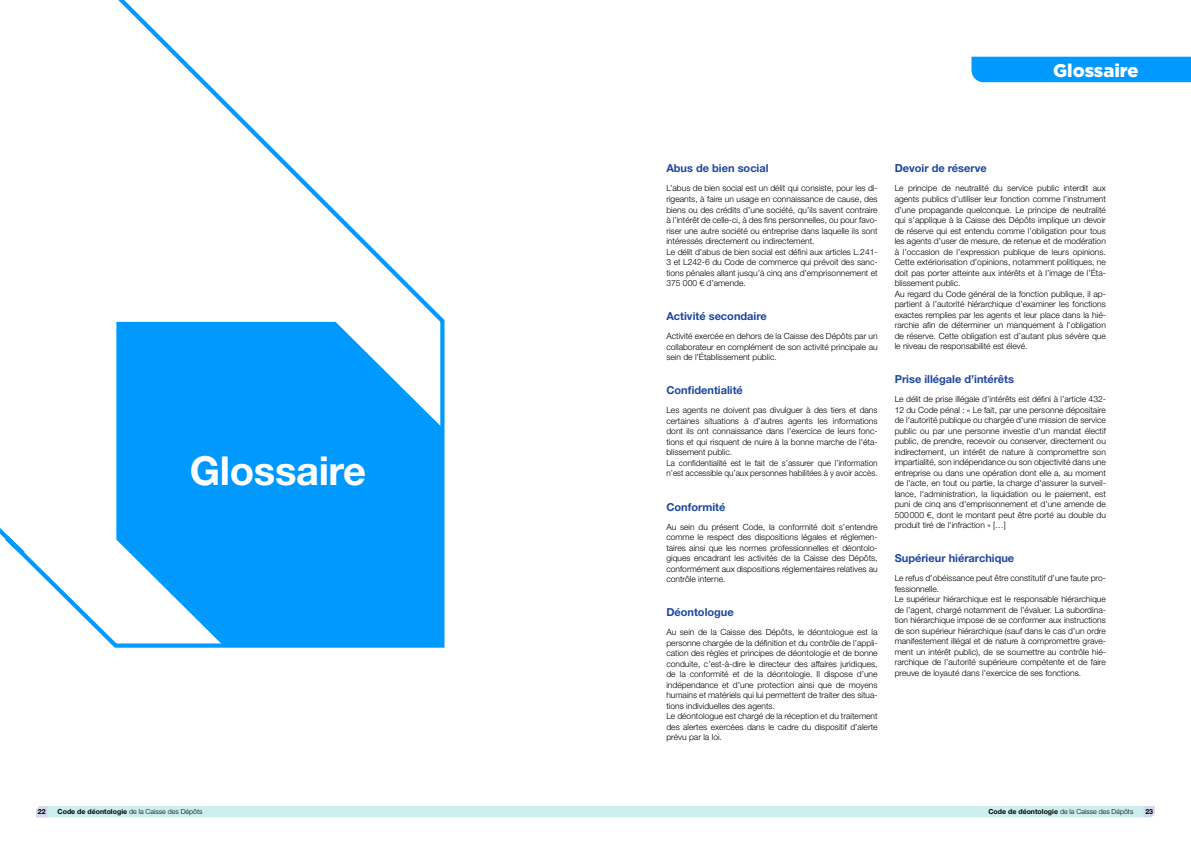
<style>
.page{position:relative;width:1191px;height:842px;background:#fff}
.page>*{position:absolute;margin:0;border:0;box-sizing:border-box;transform-origin:0 0}
.t1{font:700 40px "Helvetica Neue LT Pro";letter-spacing:-.01em;color:#fff}
.t2{font:900 18.4px "Gotham";color:#fff}
.Inter_1{font:700 11px "Helvetica Neue LT Pro";color:#1e46a0}
.texte{font:300 8.5px/10.5px "Helvetica Neue LT Pro";color:#000;text-align:justify}
.texte-2{font:300 8.5px/10.5px "Helvetica Neue LT Pro";color:#000;scale:.96 1}
.t3{font:300 7px "Helvetica Neue LT Pro";color:#000}
.t4{font:700 7px "Helvetica Neue LT Pro";color:#000}
.s1{font-weight:700}
</style>
<div class="page">
<div style="left:36px;top:806px;width:1119px;height:11px;background:#ccefee"></div>
<svg style="left:0;top:0;width:445px;height:648px"></svg>
<svg style="left:116px;top:322px;width:326px;height:324px;fill:#09f"></svg>
<div style="left:971px;top:57px;width:220px;height:25px;background:#09f"></div>
<p class="t1" style="left:190px;top:446px;width:177px">Glossaire</p>
<p class="t2" style="left:1053px;top:58px;width:87px">Glossaire</p>
<p class="Inter_1" style="left:666px;top:162px;width:104px">Abus de bien social</p>
<p class="texte" style="left:666px;top:183px;width:213px">L’abus de bien social est un délit qui consiste, pour les di&shy;rigeants, à faire un usage en connaissance de cause, des biens ou des crédits d’une société, qu’ils savent contraire à l’intérêt de celle-ci, à des fins personnelles, ou pour favo&shy;riser une autre société ou entreprise dans laquelle ils sont intéressés directement ou indirectement.</p>
<p class="texte" style="left:666px;top:246px;width:213px">Le délit d’abus de bien social est défini aux articles L.241- 3 et L242-6 du Code de commerce qui prévoit des sanc&shy;tions pénales allant jusqu’à cinq ans d’emprisonnement et 375 000 € d’amende.</p>
<p class="Inter_1" style="left:666px;top:309px;width:102px">Activité secondaire</p>
<p class="texte" style="left:666px;top:331px;width:213px">Activité exercée en dehors de la Caisse des Dépôts par un collaborateur en complément de son activité principale au sein de l’Établissement public.</p>
<p class="Inter_1" style="left:666px;top:384px;width:78px">Confidentialité</p>
<p class="texte" style="left:666px;top:405px;width:213px">Les agents ne doivent pas divulguer à des tiers et dans certaines situations à d’autres agents les informations dont ils ont connaissance dans l'exercice de leurs fonc&shy;tions et qui risquent de nuire à la bonne marche de l'éta&shy;blissement public.</p>
<p class="texte-2" style="left:666px;top:457px;width:221px">La confidentialité est le fait de s’assurer que l’information n’est accessible qu’aux personnes habilitées à y avoir accès.</p>
<p class="Inter_1" style="left:666px;top:500px;width:61px">Conformité</p>
<p class="texte" style="left:666px;top:521px;width:213px">Au sein du présent Code, la conformité doit s’entendre comme le respect des dispositions légales et réglemen&shy;taires ainsi que les normes professionnelles et déontolo&shy;giques encadrant les activités de la Caisse des Dépôts, conformément aux dispositions réglementaires relatives au contrôle interne.</p>
<p class="Inter_1" style="left:666px;top:605px;width:69px">Déontologue</p>
<p class="texte" style="left:666px;top:627px;width:213px">Au sein de la Caisse des Dépôts, le déontologue est la personne chargée de la définition et du contrôle de l’appli&shy;cation des règles et principes de déontologie et de bonne conduite, c’est-à-dire le directeur des affaires juridiques, de la conformité et de la déontologie. Il dispose d’une indépendance et d’une protection ainsi que de moyens humains et matériels qui lui permettent de traiter des situa&shy;tions individuelles des agents.</p>
<p class="texte" style="left:666px;top:711px;width:213px">Le déontologue est chargé de la réception et du traitement des alertes exercées dans le cadre du dispositif d’alerte prévu par la loi.</p>
<p class="Inter_1" style="left:894px;top:162px;width:94px">Devoir de réserve</p>
<p class="texte" style="left:894px;top:183px;width:213px">Le principe de neutralité du service public interdit aux agents publics d’utiliser leur fonction comme l’instrument d’une propagande quelconque. Le principe de neutralité qui s’applique à la Caisse des Dépôts implique un devoir de réserve qui est entendu comme l’obligation pour tous les agents d’user de mesure, de retenue et de modération à l’occasion de l’expression publique de leurs opinions.<br>Cette extériorisation d’opinions, notamment politiques, ne doit pas porter atteinte aux intérêts et à l’image de l’Éta&shy;blissement public.</p>
<p class="texte" style="left:894px;top:288px;width:213px">Au regard du Code général de la fonction publique, il ap&shy;partient à l’autorité hiérarchique d’examiner les fonctions exactes remplies par les agents et leur place dans la hié&shy;rarchie afin de déterminer un manquement à l’obligation de réserve. Cette obligation est d’autant plus sévère que le niveau de responsabilité est élevé.</p>
<p class="Inter_1" style="left:894px;top:372px;width:121px">Prise illégale d’intérêts</p>
<p class="texte" style="left:894px;top:394px;width:213px">Le délit de prise illégale d’intérêts est défini à l’article 432- 12 du Code pénal : « Le fait, par une personne dépositaire de l'autorité publique ou chargée d'une mission de service public ou par une personne investie d'un mandat électif public, de prendre, recevoir ou conserver, directement ou indirectement, un intérêt de nature à compromettre son impartialité, son indépendance ou son objectivité dans une entreprise ou dans une opération dont elle a, au moment de l'acte, en tout ou partie, la charge d'assurer la surveil&shy;lance, l'administration, la liquidation ou le paiement, est puni de cinq ans d'emprisonnement et d'une amende de 500000 €, dont le montant peut être porté au double du produit tiré de l'infraction » […]</p>
<p class="Inter_1" style="left:894px;top:552px;width:121px">Supérieur hiérarchique</p>
<p class="texte" style="left:894px;top:573px;width:213px">Le refus d’obéissance peut être constitutif d’une faute pro&shy;fessionnelle.</p>
<p class="texte" style="left:894px;top:594px;width:213px">Le supérieur hiérarchique est le responsable hiérarchique de l’agent, chargé notamment de l’évaluer. La subordina&shy;tion hiérarchique impose de se conformer aux instructions de son supérieur hiérarchique (sauf dans le cas d’un ordre manifestement illégal et de nature à compromettre grave&shy;ment un intérêt public), de se soumettre au contrôle hié&shy;rarchique de l’autorité supérieure compétente et de faire preuve de loyauté dans l’exercice de ses fonctions.</p>
<p class="t4" style="left:38px;top:807px;width:9px">22</p>
<p class="t3" style="left:58px;top:808px;width:146px"><span class="s1">Code de déontologie</span> de la Caisse des Dépôts</p>
<p class="t3" style="left:988px;top:807px;width:146px"><span class="s1">Code de déontologie</span> de la Caisse des Dépôts</p>
<p class="t4" style="left:1145px;top:807px;width:9px">23</p>
</div>
